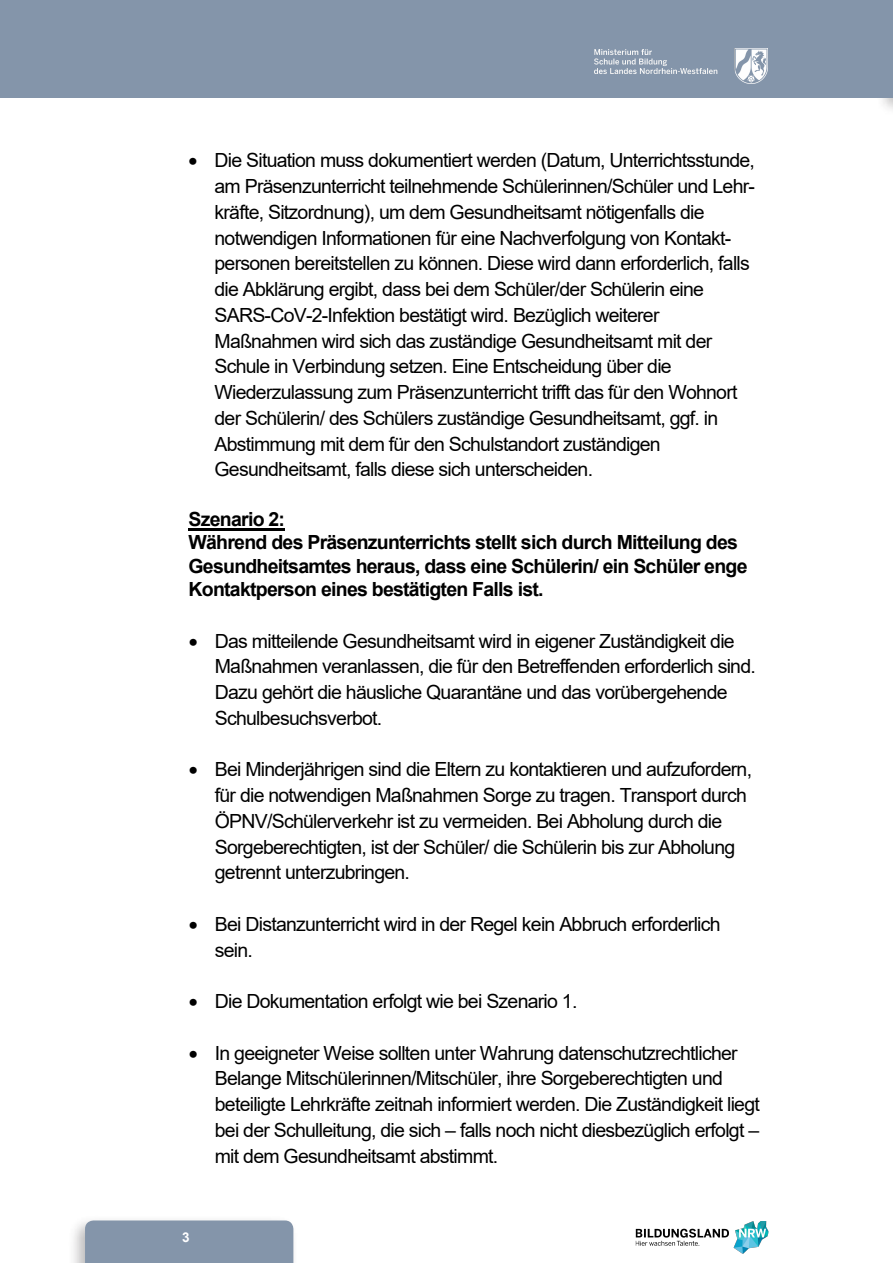
<style>
.page{position:relative;width:893px;height:1263px;background:#fff}
.page>*{position:absolute;margin:0;border:0;box-sizing:border-box;transform-origin:0 0}
.t1{font:19.5px/25.8px "Arial";letter-spacing:-.04em;color:#000}
.t2{font:700 19.5px/23.4px "Arial";letter-spacing:-.04em;color:#000}
.t3{font:700 13.5px "Arial";color:#fff}
</style>
<div class="page">
<div style="left:67px;top:1215px;width:232px;height:48px;background:#231f20;opacity:.3"></div>
<div style="left:85px;top:1220px;width:208px;height:43px;background:#8495aa"></div>
<div style="left:875px;top:0;width:18px;height:116px;background:#231f20;opacity:.3"></div>
<div style="left:0;top:0;width:893px;height:98px;background:#8495aa"></div>
<img style="left:594px;top:48px;width:173px;height:36px">
<img style="left:636px;top:1221px;width:133px;height:33px">
<hr style="left:189px;top:528px;width:96px;height:3px;background:#000">
<p class="t1" style="left:215px;top:148px;width:542px;text-indent:-26px">• Die Situation muss dokumentiert werden (Datum, Unterrichtsstunde, am Präsenzunterricht teilnehmende Schülerinnen/Schüler und Lehr&shy;kräfte, Sitzordnung), um dem Gesundheitsamt nötigenfalls die notwendigen Informationen für eine Nachverfolgung von Kontakt&shy;personen bereitstellen zu können. Diese wird dann erforderlich, falls die Abklärung ergibt, dass bei dem Schüler/der Schülerin eine SARS-CoV-2-Infektion bestätigt wird. Bezüglich weiterer Maßnahmen wird sich das zuständige Gesundheitsamt mit der Schule in Verbindung setzen. Eine Entscheidung über die Wiederzulassung zum Präsenzunterricht trifft das für den Wohnort der Schülerin/ des Schülers zuständige Gesundheitsamt, ggf. in Abstimmung mit dem für den Schulstandort zuständigen Gesundheitsamt, falls diese sich unterscheiden.</p>
<p class="t2" style="left:189px;top:507px;width:560px">Szenario 2:<br>Während des Präsenzunterrichts stellt sich durch Mitteilung des Gesundheitsamtes heraus, dass eine Schülerin/ ein Schüler enge Kontaktperson eines bestätigten Falls ist.</p>
<p class="t1" style="left:215px;top:628px;width:542px;text-indent:-26px">• Das mitteilende Gesundheitsamt wird in eigener Zuständigkeit die Maßnahmen veranlassen, die für den Betreffenden erforderlich sind.<br>Dazu gehört die häusliche Quarantäne und das vorübergehende Schulbesuchsverbot.</p>
<p class="t1" style="left:215px;top:756px;width:539px;text-indent:-26px">• Bei Minderjährigen sind die Eltern zu kontaktieren und aufzufordern, für die notwendigen Maßnahmen Sorge zu tragen. Transport durch ÖPNV/Schülerverkehr ist zu vermeiden. Bei Abholung durch die Sorgeberechtigten, ist der Schüler/ die Schülerin bis zur Abholung getrennt unterzubringen.</p>
<p class="t1" style="left:215px;top:911px;width:507px;text-indent:-26px">• Bei Distanzunterricht wird in der Regel kein Abbruch erforderlich sein.</p>
<p class="t1" style="left:189px;top:988px;width:390px">• Die Dokumentation erfolgt wie bei Szenario 1.</p>
<p class="t1" style="left:215px;top:1040px;width:547px;text-indent:-26px">• In geeigneter Weise sollten unter Wahrung datenschutzrechtlicher Belange Mitschülerinnen/Mitschüler, ihre Sorgeberechtigten und beteiligte Lehrkräfte zeitnah informiert werden. Die Zuständigkeit liegt bei der Schulleitung, die sich – falls noch nicht diesbezüglich erfolgt – mit dem Gesundheitsamt abstimmt.</p>
<p class="t3" style="left:182px;top:1227px;width:9px">3</p>
</div>
